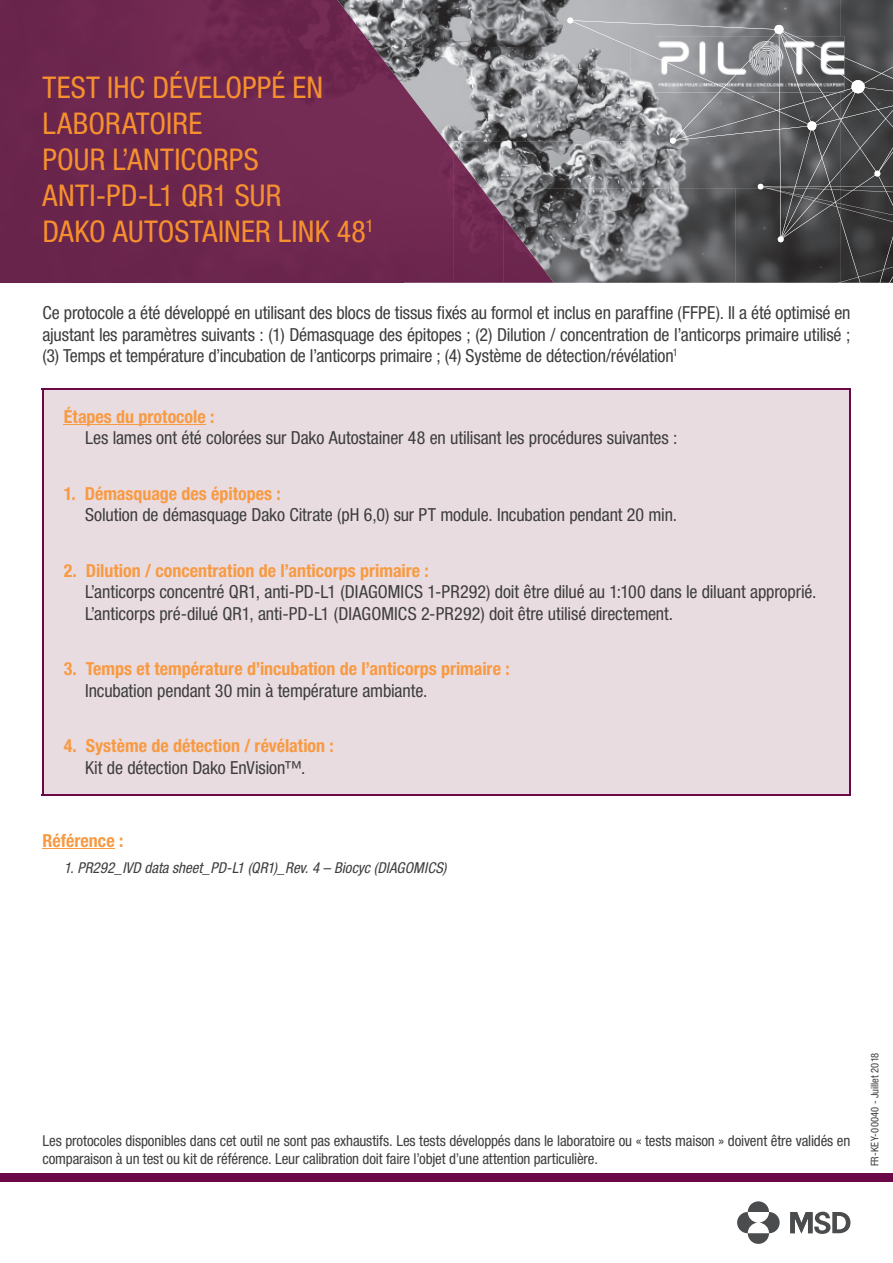
<style>
.page{position:relative;width:893px;height:1263px;background:#fff}
.page>*{position:absolute;margin:0;border:0;box-sizing:border-box;transform-origin:0 0}
.t1{font:condensed 30px/36px "Helvetica Neue LT Std";letter-spacing:.005em;color:#f6902e}
.t2{font:condensed 18px/21.6px "Helvetica Neue LT Std";letter-spacing:-.005em;color:#3e3e3f;text-align:justify}
.t3{font:700 condensed 18px "Helvetica Neue LT Std";color:#f89a42}
.t4{font:condensed 15px/18px "Helvetica Neue LT Std";letter-spacing:-.01em;color:#3e3e3f}
.t5{font:italic condensed 15px "Helvetica Neue LT Std";letter-spacing:.005em;color:#3e3e3f}
.t6{font:condensed 10.5px "Helvetica Neue LT Std";letter-spacing:.01em;color:#3e3e3f}
</style>
<div class="page">
<img style="left:403px;top:0;width:164px;height:47px">
<img style="left:403px;top:47px;width:164px;height:94px">
<img style="left:453px;top:141px;width:114px;height:47px">
<img style="left:504px;top:188px;width:63px;height:95px">
<svg style="left:567px;top:0;width:326px;height:283px;background:#6e6e71"></svg>
<img style="left:655px;top:36px;width:189px;height:56px">
<div style="left:0;top:1174px;width:893px;height:8px;background:#6b0948"></div>
<hr style="left:43px;top:848px;width:72px;height:1px;background:#f89a42">
<div style="left:43px;top:389px;width:807px;height:405px;background:#e9dce1"></div>
<hr style="left:42px;top:388px;width:809px;height:1px;background:#6b0948">
<hr style="left:42px;top:389px;width:1px;height:76px;background:#6b0948">
<hr style="left:850px;top:389px;width:1px;height:76px;background:#6b0948">
<hr style="left:42px;top:465px;width:1px;height:77px;background:#6b0948">
<hr style="left:850px;top:465px;width:1px;height:77px;background:#6b0948">
<hr style="left:42px;top:542px;width:1px;height:99px;background:#6b0948">
<hr style="left:850px;top:542px;width:1px;height:99px;background:#6b0948">
<hr style="left:42px;top:641px;width:1px;height:77px;background:#6b0948">
<hr style="left:850px;top:641px;width:1px;height:77px;background:#6b0948">
<hr style="left:42px;top:718px;width:1px;height:76px;background:#6b0948">
<hr style="left:850px;top:718px;width:1px;height:76px;background:#6b0948">
<hr style="left:42px;top:794px;width:809px;height:2px;background:#6b0948">
<hr style="left:64px;top:424px;width:142px;height:1px;background:#f89a42">
<svg style="left:748px;top:1201px;width:21px;height:11px"></svg>
<svg style="left:748px;top:1233px;width:21px;height:11px"></svg>
<svg style="left:737px;top:1212px;width:20px;height:21px"></svg>
<svg style="left:759px;top:1212px;width:21px;height:21px"></svg>
<svg style="left:790px;top:1211px;width:60px;height:23px"></svg>
<div style="left:0;top:0;width:403px;height:283px;background:#6d274f"></div>
<img style="left:403px;top:85px;width:50px;height:198px">
<img style="left:453px;top:151px;width:51px;height:132px">
<img style="left:504px;top:217px;width:50px;height:66px">
<h1 class="t1" style="left:43px;top:69px;width:333px">TEST IHC DÉVELOPPÉ EN<br>LABORATOIRE<br>POUR L’ANTICORPS<br>ANTI-PD-L1 QR1 SUR<br>DAKO AUTOSTAINER LINK 48<sup>1</sup></h1>
<p class="t2" style="left:43px;top:302px;width:810px">Ce protocole a été développé en utilisant des blocs de tissus fixés au formol et inclus en paraffine (FFPE). Il a été optimisé en ajustant les paramètres suivants : (1) Démasquage des épitopes ; (2) Dilution / concentration de l’anticorps primaire utilisé ; (3) Temps et température d’incubation de l’anticorps primaire ; (4) Système de détection/révélation<sup>1</sup></p>
<p class="t3" style="left:64px;top:405px;width:152px">Étapes du protocole :</p>
<p class="t2" style="left:85px;top:427px;width:594px">Les lames ont été colorées sur Dako Autostainer 48 en utilisant les procédures suivantes :</p>
<p class="t3" style="left:64px;top:482px;width:218px">1. Démasquage des épitopes :</p>
<p class="t2" style="left:85px;top:504px;width:594px">Solution de démasquage Dako Citrate (pH 6,0) sur PT module. Incubation pendant 20 min.</p>
<p class="t3" style="left:64px;top:559px;width:367px">2. Dilution / concentration de l’anticorps primaire :</p>
<p class="t2" style="left:85px;top:581px;width:733px">L’anticorps concentré QR1, anti-PD-L1 (DIAGOMICS 1-PR292) doit être dilué au 1:100 dans le diluant approprié.<br>L’anticorps pré-dilué QR1, anti-PD-L1 (DIAGOMICS 2-PR292) doit être utilisé directement.</p>
<p class="t3" style="left:64px;top:658px;width:447px">3. Temps et température d’incubation de l’anticorps primaire :</p>
<p class="t2" style="left:85px;top:679px;width:344px">Incubation pendant 30 min à température ambiante.</p>
<p class="t3" style="left:64px;top:735px;width:272px">4. Système de détection / révélation :</p>
<p class="t2" style="left:85px;top:756px;width:222px">Kit de détection Dako EnVision™.</p>
<p class="t3" style="left:43px;top:830px;width:82px">Référence :</p>
<p class="t5" style="left:64px;top:859px;width:384px">1. PR292_IVD data sheet_PD-L1 (QR1)_Rev. 4 – Biocyc (DIAGOMICS)</p>
<p class="t4" style="left:43px;top:1132px;width:809px">Les protocoles disponibles dans cet outil ne sont pas exhaustifs. Les tests développés dans le laboratoire ou « tests maison » doivent être validés en comparaison à un test ou kit de référence. Leur calibration doit faire l’objet d’une attention particulière.</p>
<p class="t6" style="left:869px;top:1166px;width:115px;rotate:-90deg">FR-KEY-00040 - Juillet 2018</p>
</div>
